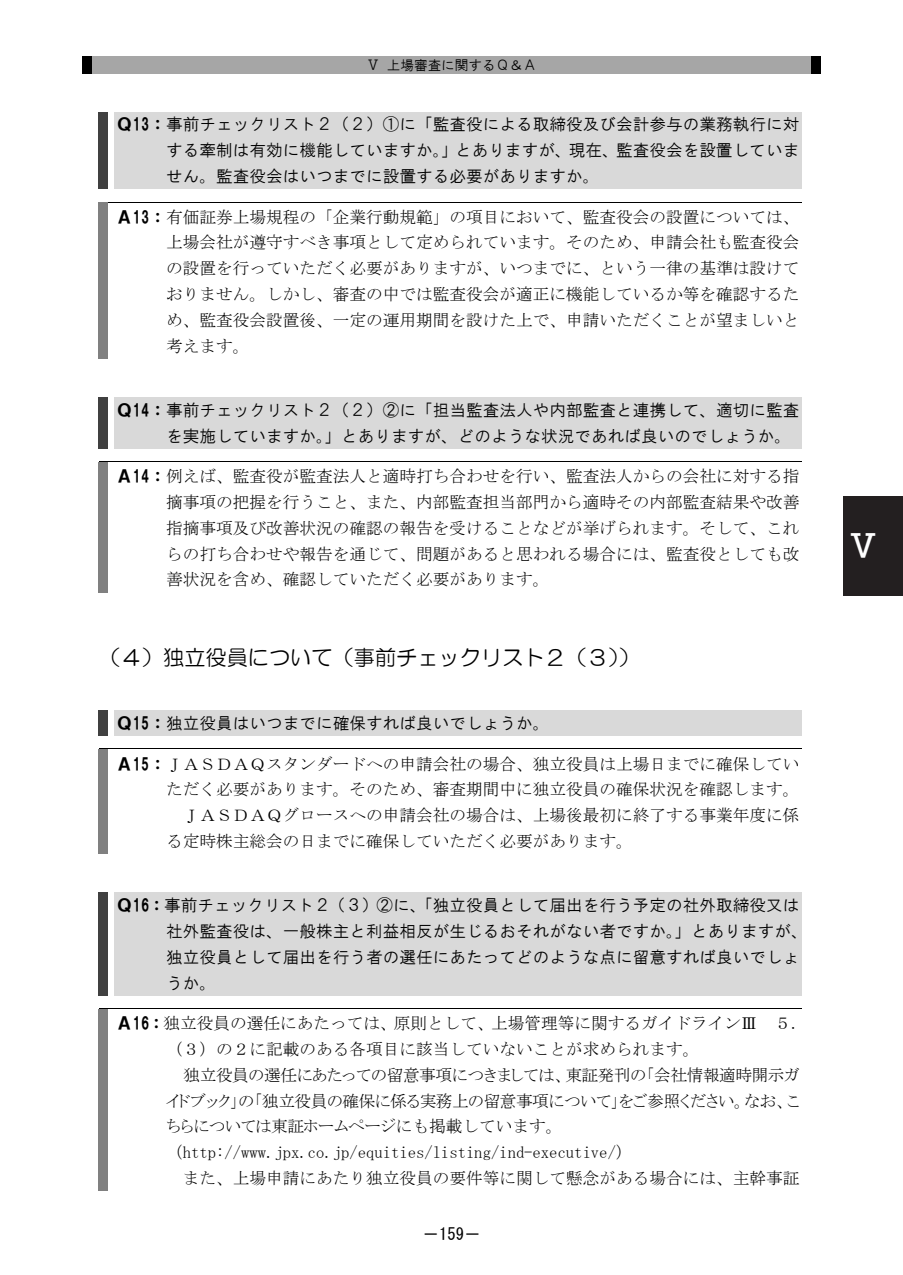
<style>
.page{position:relative;width:903px;height:1275px;background:#fff}
.page>*{position:absolute;margin:0;border:0;box-sizing:border-box;transform-origin:0 0}
.t1{font:35px "MS Gothic";color:#fff}
.t2{font:21.18px "HG Maru Gothic MPRO";color:#000}
.t3{font:16.62px/25.7px "MS Mincho";color:#000;text-align:justify}
.t4{font:16.62px/25.7px "HG Gothic M";color:#000}
.t5{font:16.62px "MS P Mincho";letter-spacing:-.02em;color:#000}
.t6{font:16.62px "MS Gothic";color:#000}
.t7{font:13.65px "HG Gothic M";color:#000}
.s1{font-family:"HG Soei Kakugothic UB"}
.s2{font-family:"MS Mincho"}
</style>
<div class="page">
<div style="left:91px;top:56px;width:721px;height:18px;background:#a6a6a6"></div>
<div style="left:82px;top:56px;width:9px;height:18px;background:#000"></div>
<div style="left:812px;top:56px;width:9px;height:18px;background:#000"></div>
<div style="left:114px;top:112px;width:687px;height:25px;background:#d9d9d9"></div>
<div style="left:99px;top:112px;width:9px;height:25px;background:#404040"></div>
<div style="left:114px;top:137px;width:687px;height:26px;background:#d9d9d9"></div>
<div style="left:99px;top:137px;width:9px;height:26px;background:#404040"></div>
<div style="left:114px;top:163px;width:687px;height:26px;background:#d9d9d9"></div>
<div style="left:99px;top:163px;width:9px;height:26px;background:#404040"></div>
<hr style="left:99px;top:202px;width:702px;height:1px;background:#000">
<div style="left:99px;top:202px;width:9px;height:28px;background:#808080"></div>
<div style="left:99px;top:230px;width:9px;height:25px;background:#808080"></div>
<div style="left:99px;top:255px;width:9px;height:26px;background:#808080"></div>
<div style="left:99px;top:281px;width:9px;height:26px;background:#808080"></div>
<div style="left:99px;top:307px;width:9px;height:26px;background:#808080"></div>
<div style="left:99px;top:333px;width:9px;height:25px;background:#808080"></div>
<div style="left:114px;top:397px;width:687px;height:26px;background:#d9d9d9"></div>
<div style="left:99px;top:397px;width:9px;height:26px;background:#404040"></div>
<div style="left:114px;top:423px;width:687px;height:25px;background:#d9d9d9"></div>
<div style="left:99px;top:423px;width:9px;height:25px;background:#404040"></div>
<hr style="left:99px;top:461px;width:702px;height:1px;background:#000">
<div style="left:99px;top:462px;width:9px;height:27px;background:#808080"></div>
<div style="left:99px;top:489px;width:9px;height:26px;background:#808080"></div>
<div style="left:99px;top:515px;width:9px;height:26px;background:#808080"></div>
<div style="left:99px;top:541px;width:9px;height:26px;background:#808080"></div>
<div style="left:99px;top:567px;width:9px;height:25px;background:#808080"></div>
<div style="left:114px;top:710px;width:687px;height:26px;background:#d9d9d9"></div>
<div style="left:99px;top:710px;width:9px;height:26px;background:#404040"></div>
<hr style="left:99px;top:748px;width:702px;height:1px;background:#000">
<div style="left:99px;top:749px;width:9px;height:28px;background:#808080"></div>
<div style="left:99px;top:777px;width:9px;height:25px;background:#808080"></div>
<div style="left:99px;top:802px;width:9px;height:26px;background:#808080"></div>
<div style="left:99px;top:828px;width:9px;height:26px;background:#808080"></div>
<div style="left:114px;top:892px;width:687px;height:26px;background:#d9d9d9"></div>
<div style="left:99px;top:892px;width:9px;height:26px;background:#404040"></div>
<div style="left:114px;top:918px;width:687px;height:26px;background:#d9d9d9"></div>
<div style="left:99px;top:918px;width:9px;height:26px;background:#404040"></div>
<div style="left:114px;top:944px;width:687px;height:26px;background:#d9d9d9"></div>
<div style="left:99px;top:944px;width:9px;height:26px;background:#404040"></div>
<div style="left:114px;top:970px;width:687px;height:25px;background:#d9d9d9"></div>
<div style="left:99px;top:970px;width:9px;height:25px;background:#404040"></div>
<hr style="left:99px;top:1008px;width:702px;height:1px;background:#000">
<div style="left:99px;top:1009px;width:9px;height:27px;background:#808080"></div>
<div style="left:99px;top:1036px;width:9px;height:26px;background:#808080"></div>
<div style="left:99px;top:1062px;width:9px;height:26px;background:#808080"></div>
<div style="left:99px;top:1088px;width:9px;height:25px;background:#808080"></div>
<div style="left:99px;top:1113px;width:9px;height:26px;background:#808080"></div>
<div style="left:99px;top:1139px;width:9px;height:26px;background:#808080"></div>
<div style="left:99px;top:1165px;width:9px;height:26px;background:#808080"></div>
<div style="left:843px;top:496px;width:60px;height:99px;background:#231f20"></div>
<p class="t7" style="left:366px;top:58px;width:172px">Ⅴ 上場審査に関するＱ＆Ａ</p>
<p class="t4" style="left:166px;top:112px;width:635px;text-align:justify;text-indent:-50px"><span class="s1">Ｑ13：</span>事前チェックリスト２（２）①に「監査役による取締役及び会計参与の業務執行に対する牽制は有効に機能していますか。」とありますが、現在、監査役会を設置していません。監査役会はいつまでに設置する必要がありますか。</p>
<p class="t3" style="left:166px;top:204px;width:635px;text-indent:-50px"><span class="s1">Ａ13：</span>有価証券上場規程の「企業行動規範」の項目において、監査役会の設置については、上場会社が遵守すべき事項として定められています。そのため、申請会社も監査役会の設置を行っていただく必要がありますが、いつまでに、という一律の基準は設けておりません。しかし、審査の中では監査役会が適正に機能しているか等を確認するため、監査役会設置後、一定の運用期間を設けた上で、申請いただくことが望ましいと考えます。</p>
<p class="t4" style="left:166px;top:397px;width:635px;text-indent:-50px"><span class="s1">Ｑ14：</span>事前チェックリスト２（２）②に「担当監査法人や内部監査と連携して、適切に監査を実施していますか。」とありますが、どのような状況であれば良いのでしょうか。</p>
<p class="t3" style="left:166px;top:464px;width:635px;text-indent:-50px"><span class="s1">Ａ14：</span>例えば、監査役が監査法人と適時打ち合わせを行い、監査法人からの会社に対する指摘事項の把握を行うこと、また、内部監査担当部門から適時その内部監査結果や改善指摘事項及び改善状況の確認の報告を受けることなどが挙げられます。そして、これらの打ち合わせや報告を通じて、問題があると思われる場合には、監査役としても改善状況を含め、確認していただく必要があります。</p>
<p class="t2" style="left:100px;top:647px;width:542px">（４）独立役員について（事前チェックリスト２（３））</p>
<p class="t4" style="left:116px;top:710px;width:435px"><span class="s1">Ｑ15：</span>独立役員はいつまでに確保すれば良いでしょうか。</p>
<p class="t3" style="left:116px;top:751px;width:685px"><span class="s1">Ａ15：</span>ＪＡＳＤＡＱスタンダードへの申請会社の場合、独立役員は上場日までに確保してい</p>
<p class="t3" style="left:166px;top:776px;width:635px">ただく必要があります。そのため、審査期間中に独立役員の確保状況を確認します。</p>
<p class="t3" style="left:183px;top:802px;width:618px">ＪＡＳＤＡＱグロースへの申請会社の場合は、上場後最初に終了する事業年度に係</p>
<p class="t3" style="left:166px;top:828px;width:468px">る定時株主総会の日までに確保していただく必要があります。</p>
<p class="t4" style="left:166px;top:892px;width:643px;text-indent:-50px"><span class="s1">Ｑ16：</span>事前チェックリスト２（３）②に、「独立役員として届出を行う予定の社外取締役又は社外監査役は、一般株主と利益相反が生じるおそれがない者ですか。」とありますが、独立役員として届出を行う者の選任にあたってどのような点に留意すれば良いでしょうか。</p>
<p class="t3" style="left:116px;top:1010px;width:685px"><span class="s1">Ａ16：</span>独立役員の選任にあたっては、原則として、上場管理等に関するガイドラインⅢ ５.</p>
<p class="t3" style="left:166px;top:1036px;width:535px">（３）の２に記載のある各項目に該当していないことが求められます。</p>
<p class="t5" style="left:184px;top:1066px;width:617px">独立役員の選任にあたっての留意事項につきましては、東証発刊の「会社情報適時開示ガ</p>
<p class="t5" style="left:166px;top:1092px;width:635px">イドブック」の「独立役員の確保に係る実務上の留意事項について」をご参照ください。なお、こ</p>
<p class="t5" style="left:166px;top:1118px;width:398px">ちらについては東証ホームページ<span class="s2">にも掲載しています。</span></p>
<p class="t3" style="left:166px;top:1139px;width:468px">（http://www.jpx.co.jp/equities/listing/ind-executive/）</p>
<p class="t3" style="left:183px;top:1165px;width:618px">また、上場申請にあたり独立役員の要件等に関して懸念がある場合には、主幹事証</p>
<p class="t6" style="left:422px;top:1226px;width:60px">－159－</p>
<h1 class="t1" style="left:846px;top:528px;width:31px">Ⅴ</h1>
</div>
